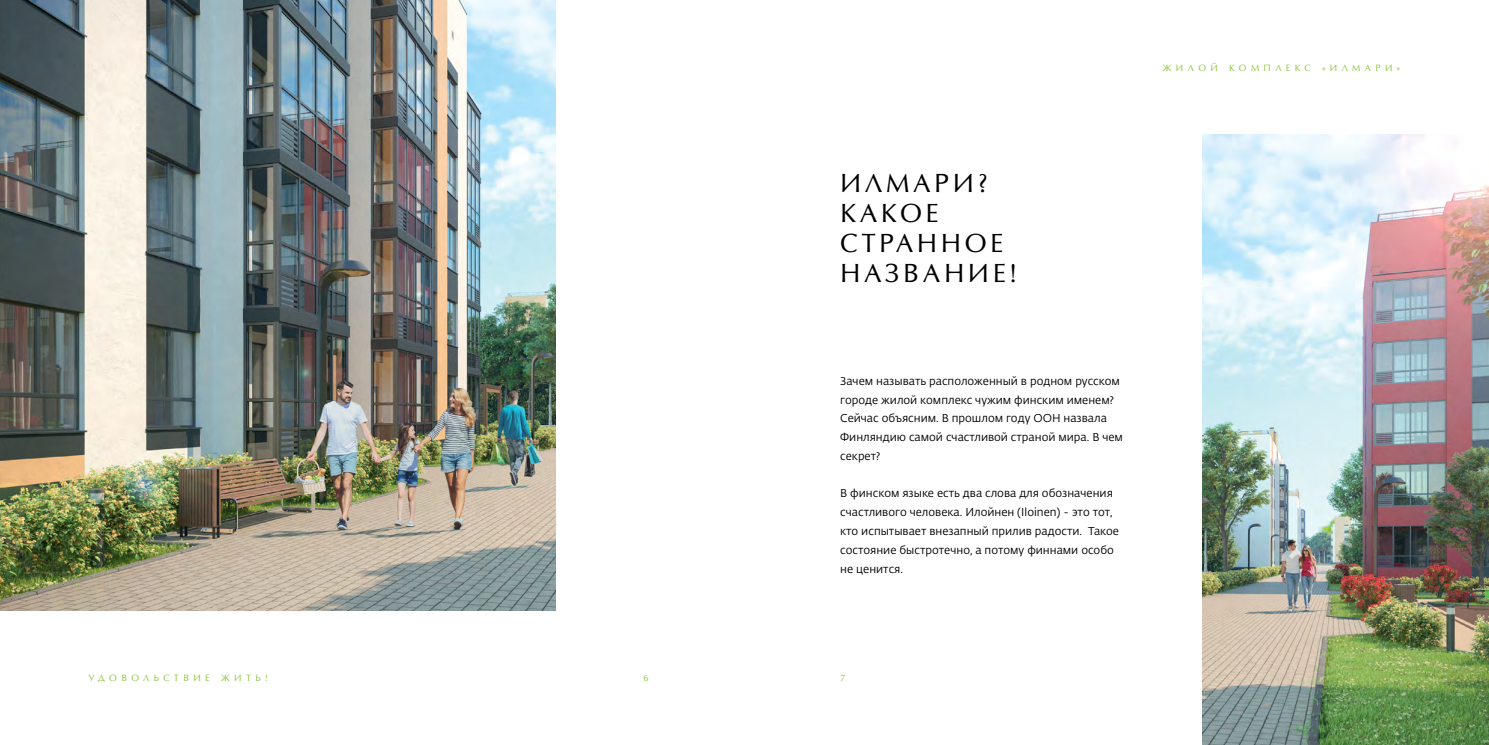
<style>
.page{position:relative;width:1489px;height:745px;background:#fff}
.page>*{position:absolute;margin:0;border:0;box-sizing:border-box;transform-origin:0 0}
.t1{font:25px/30px "Opium New C";letter-spacing:.14em;color:#000}
.t2{font:11.25px/18.8px "Fedra Sans Pro";color:#000}
.t3{font:8.75px "Opium New C";letter-spacing:.5em;color:#8dc63f}
</style>
<div class="page">
<img style="left:0;top:0;width:555px;height:609px">
<img style="left:1202px;top:135px;width:286px;height:609px">
<p class="t3" style="left:1162px;top:62px;width:56px">ЖИЛОЙ</p>
<p class="t3" style="left:1228px;top:62px;width:83px">КОМПЛЕКС</p>
<p class="t3" style="left:1321px;top:62px;width:80px">«ИЛМАРИ»</p>
<h1 class="t1" style="left:840px;top:168px;width:178px">ИЛМАРИ?<br>КАКОЕ<br>СТРАННОЕ<br>НАЗВАНИЕ!</h1>
<p class="t2" style="left:840px;top:371px;width:284px">Зачем называть расположенный в родном русском городе жилой комплекс чужим финским именем?<br>Сейчас объясним. В прошлом году ООН назвала Финляндию самой счастливой страной мира. В чем секрет?</p>
<p class="t2" style="left:840px;top:483px;width:280px">В финском языке есть два слова для обозначения счастливого человека. Илойнен (Iloinen) - это тот, кто испытывает внезапный прилив радости. Такое состояние быстротечно, а потому финнами особо не ценится.</p>
<p class="t3" style="left:89px;top:672px;width:123px">УДОВОЛЬСТВИЕ</p>
<p class="t3" style="left:221px;top:672px;width:48px">ЖИТЬ!</p>
<p class="t3" style="left:643px;top:672px;width:7px">6</p>
<p class="t3" style="left:840px;top:672px;width:7px">7</p>
</div>
